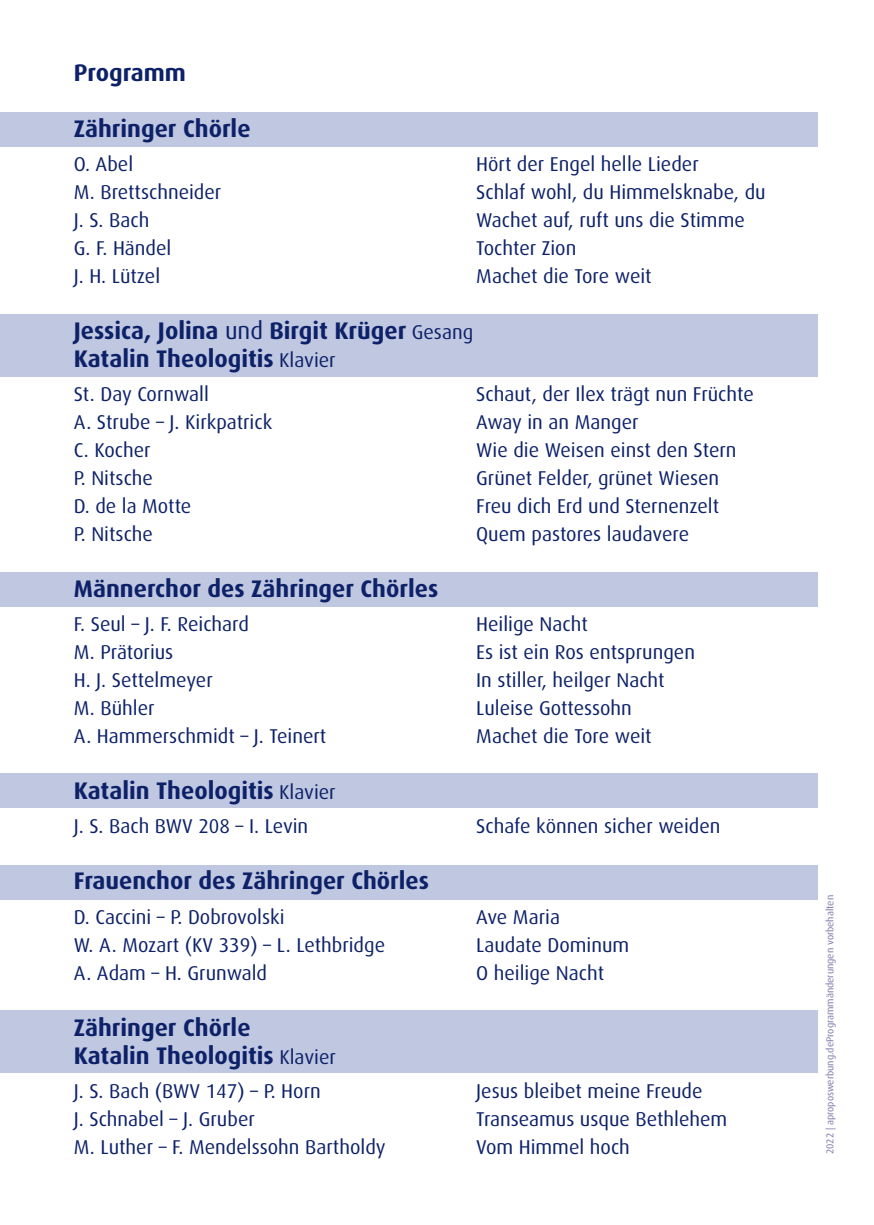
<style>
.page{position:relative;width:874px;height:1225px;background:#fff}
.page>*{position:absolute;margin:0;border:0;box-sizing:border-box;transform-origin:0 0}
.t1{font:700 24px "Dax";color:#0d2169}
.t2{font:20px "Dax";color:#0d2169}
.t3{font:10px "Dax";color:#7975ab}
.s1{font-weight:400}
.s2{font-weight:400;font-size:20px}
</style>
<div class="page">
<div style="left:0;top:1010px;width:816px;height:62px;background:#c0c7e0"></div>
<div style="left:0;top:112px;width:816px;height:34px;background:#c0c7e0"></div>
<div style="left:0;top:314px;width:816px;height:63px;background:#c0c7e0"></div>
<div style="left:0;top:572px;width:816px;height:34px;background:#c0c7e0"></div>
<div style="left:0;top:774px;width:816px;height:34px;background:#c0c7e0"></div>
<div style="left:0;top:865px;width:816px;height:34px;background:#c0c7e0"></div>
<p class="t1" style="left:74px;top:63px;width:114px">Programm</p>
<p class="t1" style="left:74px;top:119px;width:178px">Zähringer Chörle</p>
<p class="t2" style="left:74px;top:155px;width:61px">O. Abel</p>
<p class="t2" style="left:476px;top:155px;width:224px">Hört der Engel helle Lieder</p>
<p class="t2" style="left:74px;top:183px;width:149px">M. Brettschneider</p>
<p class="t2" style="left:476px;top:183px;width:291px">Schlaf wohl, du Himmelsknabe, du</p>
<p class="t2" style="left:74px;top:211px;width:77px">J. S. Bach</p>
<p class="t2" style="left:476px;top:211px;width:270px">Wachet auf, ruft uns die Stimme</p>
<p class="t2" style="left:74px;top:239px;width:99px">G. F. Händel</p>
<p class="t2" style="left:476px;top:239px;width:102px">Tochter Zion</p>
<p class="t2" style="left:74px;top:267px;width:88px">J. H. Lützel</p>
<p class="t2" style="left:476px;top:267px;width:177px">Machet die Tore weit</p>
<p class="t1" style="left:74px;top:321px;width:401px">Jessica, Jolina <span class="s1">und</span> Birgit Krüger <span class="s2">Gesang</span></p>
<p class="t1" style="left:74px;top:349px;width:263px">Katalin Theologitis <span class="s2">Klavier</span></p>
<p class="t2" style="left:74px;top:385px;width:137px">St. Day Cornwall</p>
<p class="t2" style="left:476px;top:385px;width:279px">Schaut, der Ilex trägt nun Früchte</p>
<p class="t2" style="left:74px;top:413px;width:200px">A. Strube – J. Kirkpatrick</p>
<p class="t2" style="left:476px;top:413px;width:164px">Away in an Manger</p>
<p class="t2" style="left:74px;top:441px;width:78px">C. Kocher</p>
<p class="t2" style="left:476px;top:441px;width:262px">Wie die Weisen einst den Stern</p>
<p class="t2" style="left:74px;top:469px;width:81px">P. Nitsche</p>
<p class="t2" style="left:476px;top:469px;width:244px">Grünet Felder, grünet Wiesen</p>
<p class="t2" style="left:74px;top:497px;width:119px">D. de la Motte</p>
<p class="t2" style="left:476px;top:497px;width:244px">Freu dich Erd und Sternenzelt</p>
<p class="t2" style="left:74px;top:525px;width:81px">P. Nitsche</p>
<p class="t2" style="left:476px;top:525px;width:214px">Quem pastores laudavere</p>
<p class="t1" style="left:74px;top:579px;width:366px">Männerchor des Zähringer Chörles</p>
<p class="t2" style="left:74px;top:615px;width:177px">F. Seul – J. F. Reichard</p>
<p class="t2" style="left:476px;top:615px;width:113px">Heilige Nacht</p>
<p class="t2" style="left:74px;top:643px;width:101px">M. Prätorius</p>
<p class="t2" style="left:476px;top:643px;width:220px">Es ist ein Ros entsprungen</p>
<p class="t2" style="left:74px;top:671px;width:140px">H. J. Settelmeyer</p>
<p class="t2" style="left:476px;top:671px;width:190px">In stiller, heilger Nacht</p>
<p class="t2" style="left:74px;top:699px;width:82px">M. Bühler</p>
<p class="t2" style="left:476px;top:699px;width:157px">Luleise Gottessohn</p>
<p class="t2" style="left:74px;top:727px;width:254px">A. Hammerschmidt – J. Teinert</p>
<p class="t2" style="left:476px;top:727px;width:177px">Machet die Tore weit</p>
<p class="t1" style="left:74px;top:781px;width:263px">Katalin Theologitis <span class="s2">Klavier</span></p>
<p class="t2" style="left:74px;top:817px;width:236px">J. S. Bach BWV 208 – I. Levin</p>
<p class="t2" style="left:476px;top:817px;width:246px">Schafe können sicher weiden</p>
<p class="t1" style="left:74px;top:871px;width:356px">Frauenchor des Zähringer Chörles</p>
<p class="t2" style="left:74px;top:907px;width:212px">D. Caccini – P. Dobrovolski</p>
<p class="t2" style="left:476px;top:907px;width:85px">Ave Maria</p>
<p class="t2" style="left:74px;top:935px;width:313px">W. A. Mozart (KV 339) – L. Lethbridge</p>
<p class="t2" style="left:476px;top:935px;width:154px">Laudate Dominum</p>
<p class="t2" style="left:74px;top:963px;width:195px">A. Adam – H. Grunwald</p>
<p class="t2" style="left:476px;top:963px;width:129px">O heilige Nacht</p>
<p class="t1" style="left:74px;top:1017px;width:178px">Zähringer Chörle</p>
<p class="t1" style="left:74px;top:1045px;width:263px">Katalin Theologitis <span class="s2">Klavier</span></p>
<p class="t2" style="left:74px;top:1081px;width:248px">J. S. Bach (BWV 147) – P. Horn</p>
<p class="t2" style="left:476px;top:1081px;width:228px">Jesus bleibet meine Freude</p>
<p class="t2" style="left:74px;top:1109px;width:182px">J. Schnabel – J. Gruber</p>
<p class="t2" style="left:476px;top:1109px;width:252px">Transeamus usque Bethlehem</p>
<p class="t2" style="left:74px;top:1137px;width:313px">M. Luther – F. Mendelssohn Bartholdy</p>
<p class="t2" style="left:476px;top:1137px;width:155px">Vom Himmel hoch</p>
<p class="t3" style="left:825px;top:1154px;width:260px;rotate:-90deg">2022 | aproposwerbung.deProgrammänderungen vorbehalten</p>
</div>
